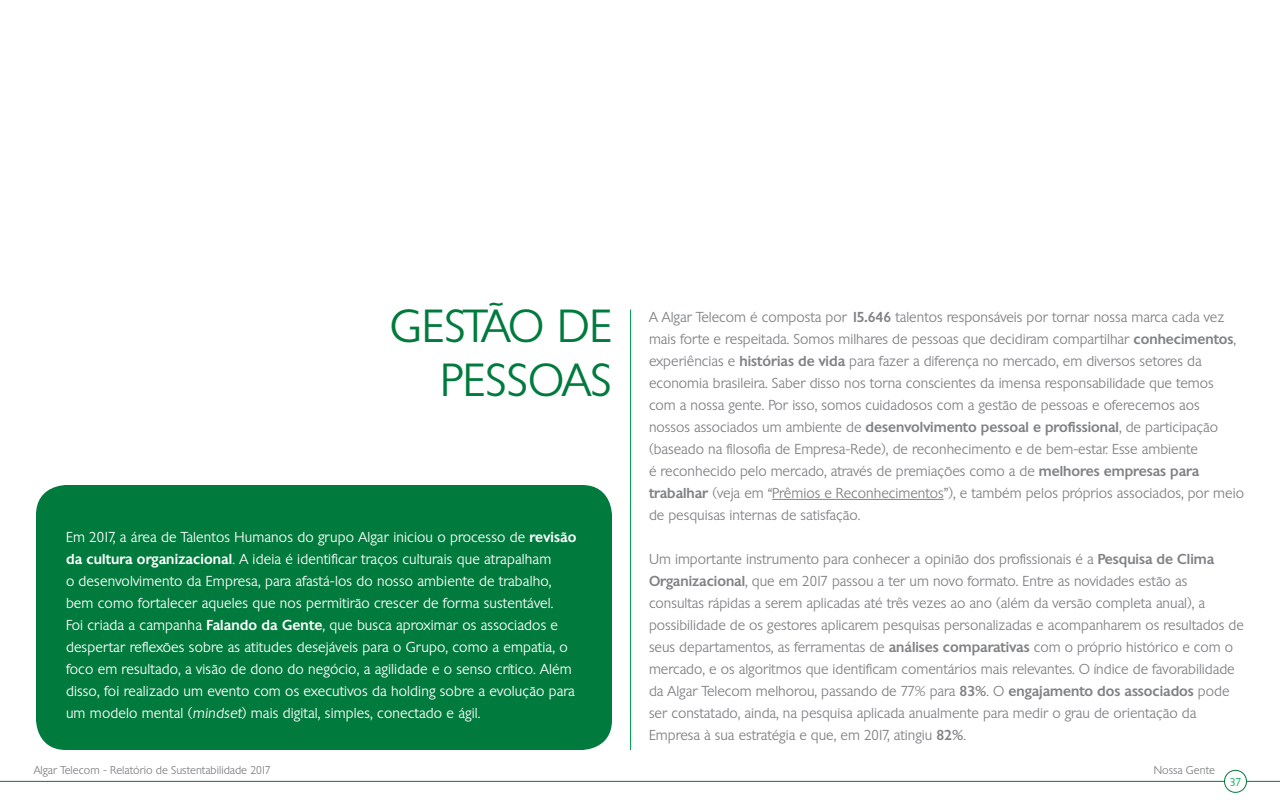
<style>
.page{position:relative;width:1280px;height:800px;background:#fff}
.page>*{position:absolute;margin:0;border:0;box-sizing:border-box;transform-origin:0 0}
.Título{font:300 45px/54px "Chantilly Serial";color:#007b3d;text-align:right}
.Texto_corrido{font:300 14px/22px "Chantilly Serial";color:#808285}
.Texto_corrido-2{font:300 14px/22px "Chantilly Serial";letter-spacing:.01em;color:#fff}
.t1{font:300 11px "Chantilly Serial";color:#808285}
.t2{font:300 11px "Chantilly Serial";color:#00a651}
.s1{font-weight:500}
.s2{font-style:italic}
</style>
<div class="page">
<hr style="left:0;top:781px;width:1280px;height:1px;background:#007b3d">
<div style="left:1224px;top:770px;width:22px;height:22px;background:#fff;border-radius:50%"></div>
<div style="left:1224px;top:770px;width:23px;height:23px;border:1px solid #007b3d;border-radius:50%"></div>
<hr style="left:772px;top:499px;width:172px;height:1px;background:#808285">
<hr style="left:630px;top:310px;width:1px;height:440px;background:#00a651">
<div style="left:36px;top:485px;width:576px;height:265px;background:#007b3d;border-radius:30px"></div>
<p class="Título" style="left:390px;top:299px;width:224px">GESTÃO DE<br>PESSOAS</p>
<p class="Texto_corrido-2" style="left:66px;top:526px;width:512px">Em 2017, a área de Talentos Humanos do grupo Algar iniciou o processo de <span class="s1">revisão da cultura organizacional</span>. A ideia é identificar traços culturais que atrapalham<br>o desenvolvimento da Empresa, para afastá-los do nosso ambiente de trabalho, bem como fortalecer aqueles que nos permitirão crescer de forma sustentável.<br>Foi criada a campanha <span class="s1">Falando da Gente</span>, que busca aproximar os associados e despertar reflexões sobre as atitudes desejáveis para o Grupo, como a empatia, o foco em resultado, a visão de dono do negócio, a agilidade e o senso crítico. Além disso, foi realizado um evento com os executivos da holding sobre a evolução para um modelo mental (<span class="s2">mindset</span>) mais digital, simples, conectado e ágil.</p>
<p class="t1" style="left:34px;top:763px;width:238px">Algar Telecom - Relatório de Sustentabilidade 2017</p>
<p class="Texto_corrido" style="left:649px;top:306px;width:597px">A Algar Telecom é composta por <span class="s1">15.646</span> talentos responsáveis por tornar nossa marca cada vez mais forte e respeitada. Somos milhares de pessoas que decidiram compartilhar <span class="s1">conhecimentos</span>, experiências e <span class="s1">histórias de vida</span> para fazer a diferença no mercado, em diversos setores da economia brasileira. Saber disso nos torna conscientes da imensa responsabilidade que temos com a nossa gente. Por isso, somos cuidadosos com a gestão de pessoas e oferecemos aos nossos associados um ambiente de <span class="s1">desenvolvimento pessoal e profissional</span>, de participação (baseado na filosofia de Empresa-Rede), de reconhecimento e de bem-estar. Esse ambiente<br>é reconhecido pelo mercado, através de premiações como a de <span class="s1">melhores empresas para trabalhar</span> (veja em “Prêmios e Reconhecimentos”), e também pelos próprios associados, por meio de pesquisas internas de satisfação.</p>
<p class="Texto_corrido" style="left:649px;top:548px;width:596px">Um importante instrumento para conhecer a opinião dos profissionais é a <span class="s1">Pesquisa de Clima Organizacional</span>, que em 2017 passou a ter um novo formato. Entre as novidades estão as consultas rápidas a serem aplicadas até três vezes ao ano (além da versão completa anual), a possibilidade de os gestores aplicarem pesquisas personalizadas e acompanharem os resultados de seus departamentos, as ferramentas de <span class="s1">análises comparativas</span> com o próprio histórico e com o mercado, e os algoritmos que identificam comentários mais relevantes. O índice de favorabilidade da Algar Telecom melhorou, passando de 77% para <span class="s1">83%</span>. O <span class="s1">engajamento dos associados</span> pode ser constatado, ainda, na pesquisa aplicada anualmente para medir o grau de orientação da Empresa à sua estratégia e que, em 2017, atingiu <span class="s1">82%</span>.</p>
<p class="t1" style="left:1154px;top:763px;width:63px">Nossa Gente</p>
<p class="t2" style="left:1230px;top:775px;width:13px">37</p>
</div>
